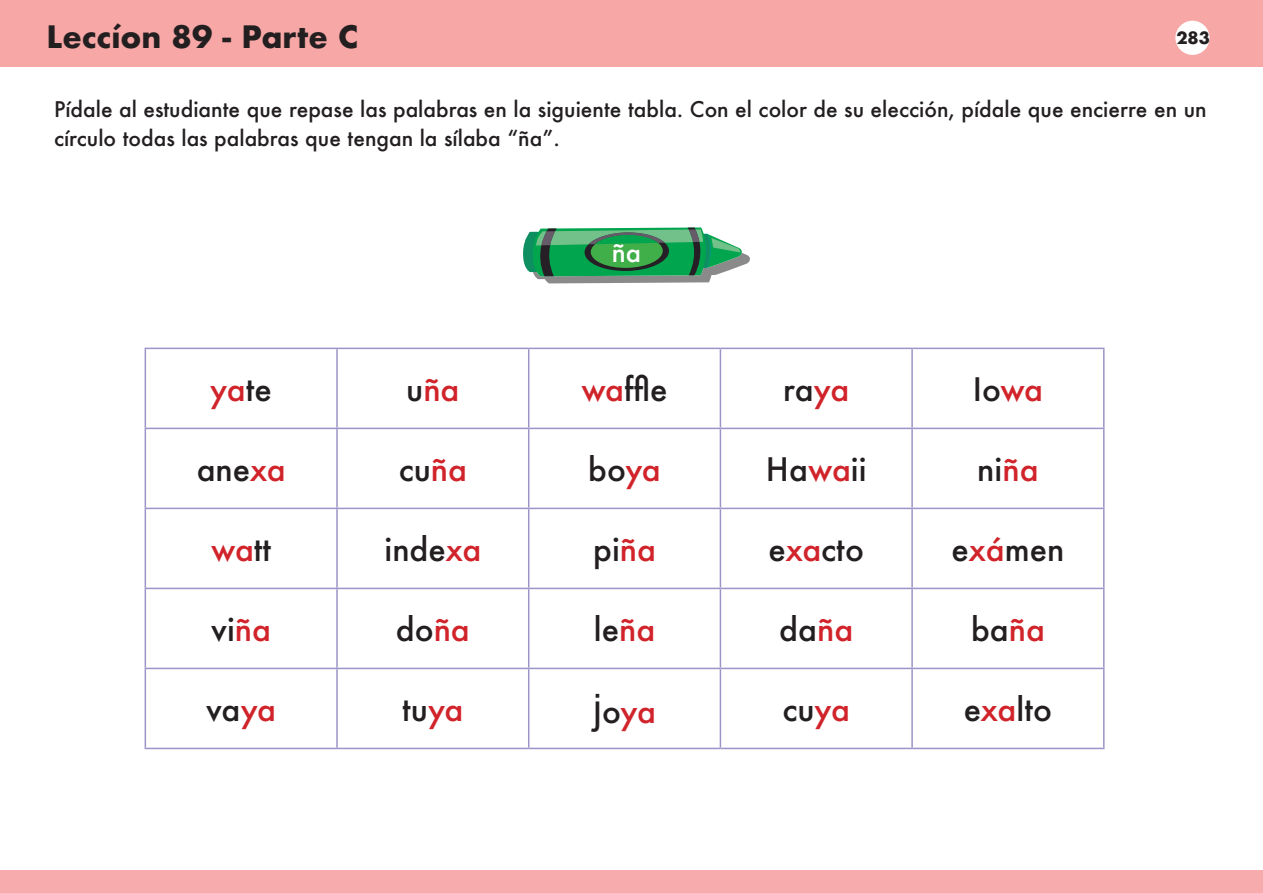
<style>
.page{position:relative;width:1263px;height:893px;background:#fff}
.page>*{position:absolute;margin:0;border:0;box-sizing:border-box;transform-origin:0 0}
.t1{font:500 31.5px "Futura";color:#231f20}
.t2{font:500 31.5px "Futura";color:#d1232a}
.t3{font:700 30px "Futura";color:#231f20}
.t4{font:500 25.5px "Futura";color:#fff}
.t5{font:500 21px/28.5px "Futura";color:#231f20}
.t6{font:700 16.5px "Futura";color:#231f20}
.s1{color:#231f20}
.s2{color:#d1232a}
.s3{font-family:"Arial";font-weight:400;font-size:40.5px;color:#231f20}
</style>
<div class="page">
<div style="left:0;top:871px;width:1263px;height:22px;background:#f8abad"></div>
<hr style="left:145px;top:348px;width:192px;height:1px;background:#9a94c8">
<hr style="left:145px;top:349px;width:1px;height:79px;background:#9a94c8">
<hr style="left:337px;top:348px;width:192px;height:1px;background:#9a94c8">
<hr style="left:336px;top:349px;width:2px;height:79px;background:#9a94c8">
<hr style="left:529px;top:348px;width:191px;height:1px;background:#9a94c8">
<hr style="left:528px;top:349px;width:1px;height:79px;background:#9a94c8">
<hr style="left:720px;top:348px;width:192px;height:1px;background:#9a94c8">
<hr style="left:720px;top:349px;width:1px;height:79px;background:#9a94c8">
<hr style="left:912px;top:348px;width:192px;height:1px;background:#9a94c8">
<hr style="left:911px;top:349px;width:2px;height:79px;background:#9a94c8">
<hr style="left:1103px;top:349px;width:1px;height:79px;background:#9a94c8">
<hr style="left:145px;top:428px;width:192px;height:1px;background:#9a94c8">
<hr style="left:145px;top:429px;width:1px;height:79px;background:#9a94c8">
<hr style="left:337px;top:428px;width:192px;height:1px;background:#9a94c8">
<hr style="left:336px;top:429px;width:2px;height:79px;background:#9a94c8">
<hr style="left:529px;top:428px;width:191px;height:1px;background:#9a94c8">
<hr style="left:528px;top:429px;width:1px;height:79px;background:#9a94c8">
<hr style="left:720px;top:428px;width:192px;height:1px;background:#9a94c8">
<hr style="left:720px;top:429px;width:1px;height:79px;background:#9a94c8">
<hr style="left:912px;top:428px;width:192px;height:1px;background:#9a94c8">
<hr style="left:911px;top:429px;width:2px;height:79px;background:#9a94c8">
<hr style="left:1103px;top:429px;width:1px;height:79px;background:#9a94c8">
<hr style="left:145px;top:508px;width:192px;height:1px;background:#9a94c8">
<hr style="left:145px;top:509px;width:1px;height:79px;background:#9a94c8">
<hr style="left:337px;top:508px;width:192px;height:1px;background:#9a94c8">
<hr style="left:336px;top:509px;width:2px;height:79px;background:#9a94c8">
<hr style="left:529px;top:508px;width:191px;height:1px;background:#9a94c8">
<hr style="left:528px;top:509px;width:1px;height:79px;background:#9a94c8">
<hr style="left:720px;top:508px;width:192px;height:1px;background:#9a94c8">
<hr style="left:720px;top:509px;width:1px;height:79px;background:#9a94c8">
<hr style="left:912px;top:508px;width:192px;height:1px;background:#9a94c8">
<hr style="left:911px;top:509px;width:2px;height:79px;background:#9a94c8">
<hr style="left:1103px;top:509px;width:1px;height:79px;background:#9a94c8">
<hr style="left:145px;top:588px;width:192px;height:1px;background:#9a94c8">
<hr style="left:145px;top:589px;width:1px;height:79px;background:#9a94c8">
<hr style="left:337px;top:588px;width:192px;height:1px;background:#9a94c8">
<hr style="left:336px;top:589px;width:2px;height:79px;background:#9a94c8">
<hr style="left:529px;top:588px;width:191px;height:1px;background:#9a94c8">
<hr style="left:528px;top:589px;width:1px;height:79px;background:#9a94c8">
<hr style="left:720px;top:588px;width:192px;height:1px;background:#9a94c8">
<hr style="left:720px;top:589px;width:1px;height:79px;background:#9a94c8">
<hr style="left:912px;top:588px;width:192px;height:1px;background:#9a94c8">
<hr style="left:911px;top:589px;width:2px;height:79px;background:#9a94c8">
<hr style="left:1103px;top:589px;width:1px;height:79px;background:#9a94c8">
<hr style="left:145px;top:668px;width:192px;height:1px;background:#9a94c8">
<hr style="left:145px;top:669px;width:1px;height:79px;background:#9a94c8">
<hr style="left:337px;top:668px;width:192px;height:1px;background:#9a94c8">
<hr style="left:336px;top:669px;width:2px;height:79px;background:#9a94c8">
<hr style="left:529px;top:668px;width:191px;height:1px;background:#9a94c8">
<hr style="left:528px;top:669px;width:1px;height:79px;background:#9a94c8">
<hr style="left:720px;top:668px;width:192px;height:1px;background:#9a94c8">
<hr style="left:720px;top:669px;width:1px;height:79px;background:#9a94c8">
<hr style="left:912px;top:668px;width:192px;height:1px;background:#9a94c8">
<hr style="left:911px;top:669px;width:2px;height:79px;background:#9a94c8">
<hr style="left:1103px;top:669px;width:1px;height:79px;background:#9a94c8">
<hr style="left:145px;top:748px;width:192px;height:1px;background:#9a94c8">
<hr style="left:337px;top:748px;width:192px;height:1px;background:#9a94c8">
<hr style="left:529px;top:748px;width:191px;height:1px;background:#9a94c8">
<hr style="left:720px;top:748px;width:192px;height:1px;background:#9a94c8">
<hr style="left:912px;top:748px;width:192px;height:1px;background:#9a94c8">
<div style="left:0;top:0;width:1263px;height:66px;background:#f7a7a5"></div>
<svg style="left:523px;top:227px;width:227px;height:56px;background:#52a574"></svg>
<div style="left:1175px;top:21px;width:34px;height:34px;background:#fff;border-radius:50%"></div>
<p class="t3" style="left:47px;top:15px;width:313px">Leccíon 89 - Parte C</p>
<p class="t6" style="left:1176px;top:26px;width:35px">283</p>
<p class="t5" style="left:54px;top:95px;width:1154px">Pídale al estudiante que repase las palabras en la siguiente tabla. Con el color de su elección, pídale que encierre en un círculo todas las palabras que tengan la sílaba “ña”.</p>
<p class="t4" style="left:612px;top:235px;width:31px">ña</p>
<p class="t2" style="left:210px;top:368px;width:63px">ya<span class="s1">te</span></p>
<p class="t2" style="left:406px;top:368px;width:55px"><span class="s1">u</span>ña</p>
<p class="t1" style="left:581px;top:368px;width:88px"><span class="s2">wa</span>ffle</p>
<p class="t1" style="left:783px;top:368px;width:68px">ra<span class="s2">ya</span></p>
<p class="t1" style="left:973px;top:368px;width:72px">Io<span class="s2">wa</span></p>
<p class="t1" style="left:197px;top:448px;width:90px">ane<span class="s2">xa</span></p>
<p class="t1" style="left:399px;top:448px;width:70px">cu<span class="s2">ña</span></p>
<p class="t1" style="left:588px;top:448px;width:74px">bo<span class="s2">ya</span></p>
<p class="t1" style="left:766px;top:448px;width:102px">Ha<span class="s2">wa</span>ii</p>
<p class="t1" style="left:977px;top:448px;width:63px">ni<span class="s2">ña</span></p>
<p class="t2" style="left:211px;top:528px;width:61px">wa<span class="s1">tt</span></p>
<p class="t1" style="left:384px;top:528px;width:98px">inde<span class="s2">xa</span></p>
<p class="t1" style="left:593px;top:528px;width:64px">pi<span class="s2">ña</span></p>
<p class="t1" style="left:768px;top:528px;width:97px">e<span class="s2">xa</span>cto</p>
<p class="t1" style="left:951px;top:528px;width:114px">e<span class="s2">xá</span>men</p>
<p class="t1" style="left:211px;top:608px;width:61px">vi<span class="s2">ña</span></p>
<p class="t1" style="left:396px;top:608px;width:75px">do<span class="s2">ña</span></p>
<p class="t1" style="left:594px;top:608px;width:63px">le<span class="s2">ña</span></p>
<p class="t1" style="left:779px;top:608px;width:75px">da<span class="s2">ña</span></p>
<p class="t1" style="left:971px;top:608px;width:75px">ba<span class="s2">ña</span></p>
<p class="t1" style="left:206px;top:688px;width:71px">va<span class="s2">ya</span></p>
<p class="t1" style="left:402px;top:688px;width:63px">tu<span class="s2">ya</span></p>
<p class="t2" style="left:593px;top:690px;width:64px"><span class="s3">j</span><span class="s1">o</span>ya</p>
<p class="t1" style="left:782px;top:688px;width:69px">cu<span class="s2">ya</span></p>
<p class="t1" style="left:964px;top:688px;width:90px">e<span class="s2">xa</span>lto</p>
</div>
